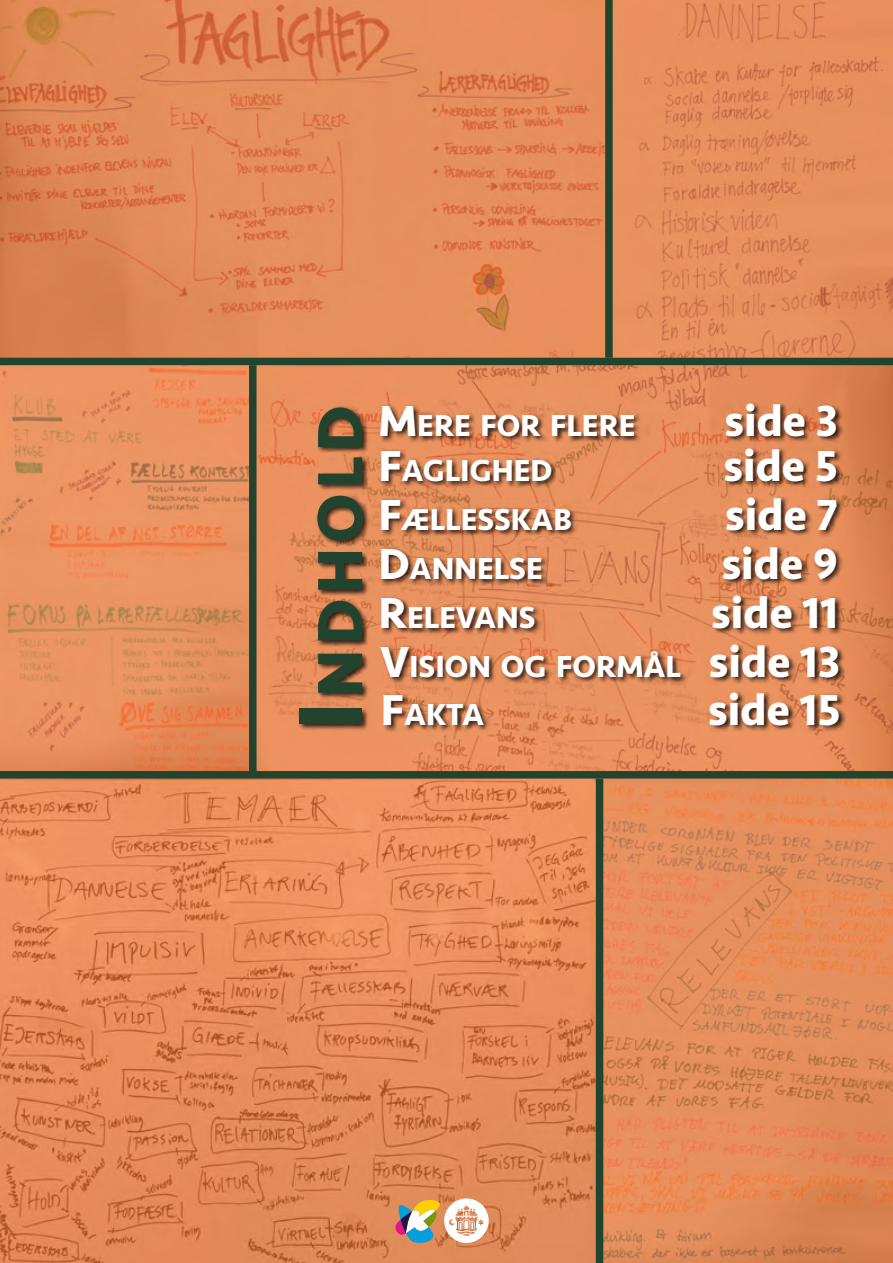
<style>
.page{position:relative;width:893px;height:1263px;background:#fff}
.page>*{position:absolute;margin:0;border:0;box-sizing:border-box;transform-origin:0 0}
.t1{font:700 66.15px "Seravek Basic";letter-spacing:.07em;color:#22442f}
.t2{font:700 45px "Seravek Basic";color:#fff}
.t3{font:700 31.5px/48px "Seravek Basic";color:#fff}
.s1{font-size:94.5px}
.s2{font-size:45px}
</style>
<div class="page">
<img style="left:0;top:0;width:893px;height:358px">
<img style="left:0;top:365px;width:249px;height:406px">
<img style="left:0;top:778px;width:893px;height:485px">
<img style="left:257px;top:365px;width:636px;height:406px">
<div style="left:0;top:358px;width:893px;height:7px;background:#22442f"></div>
<div style="left:605px;top:0;width:8px;height:358px;background:#22442f"></div>
<div style="left:249px;top:365px;width:8px;height:409px;background:#22442f"></div>
<div style="left:0;top:771px;width:893px;height:7px;background:#22442f"></div>
<div style="left:596px;top:778px;width:7px;height:485px;background:#22442f"></div>
<div style="left:381px;top:448px;width:462px;height:40px;background:#000;opacity:.75"></div>
<div style="left:381px;top:497px;width:462px;height:40px;background:#000;opacity:.75"></div>
<div style="left:381px;top:546px;width:462px;height:40px;background:#000;opacity:.75"></div>
<div style="left:381px;top:595px;width:461px;height:40px;background:#000;opacity:.75"></div>
<div style="left:379px;top:403px;width:464px;height:40px;background:#000;opacity:.75"></div>
<svg style="left:394px;top:1198px;width:95px;height:46px"></svg>
<div style="left:299px;top:406px;width:72px;height:324px;background:#000;opacity:.75"></div>
<div style="left:380px;top:644px;width:465px;height:40px;background:#000;opacity:.75"></div>
<div style="left:383px;top:692px;width:462px;height:39px;background:#000;opacity:.75"></div>
<h1 class="t1" style="left:299px;top:730px;width:326px;rotate:-90deg"><span class="s1">I</span> NDHOLD</h1>
<p class="t3" style="left:378px;top:401px;width:259px"><span class="s2">M</span>ERE FOR FLERE</p>
<h2 class="t2" style="left:724px;top:393px;width:115px">side 3</h2>
<p class="t3" style="left:378px;top:446px;width:175px"><span class="s2">F</span>AGLIGHED</p>
<h2 class="t2" style="left:723px;top:438px;width:116px">side 5</h2>
<p class="t3" style="left:378px;top:495px;width:195px"><span class="s2">F</span>ÆLLESSKAB</p>
<h2 class="t2" style="left:725px;top:487px;width:114px">side 7</h2>
<p class="t3" style="left:378px;top:544px;width:166px"><span class="s2">D</span>ANNELSE</p>
<h2 class="t2" style="left:722px;top:536px;width:118px">side 9</h2>
<p class="t3" style="left:378px;top:593px;width:159px"><span class="s2">R</span>ELEVANS</p>
<h2 class="t2" style="left:711px;top:585px;width:128px">side 11</h2>
<p class="t3" style="left:381px;top:642px;width:461px"><span class="s2">V</span>ISION OG FORMÅL <span class="s2">side 13<br></span><span class="s2">F</span>AKTA</p>
<h2 class="t2" style="left:708px;top:682px;width:134px">side 15</h2>
</div>
